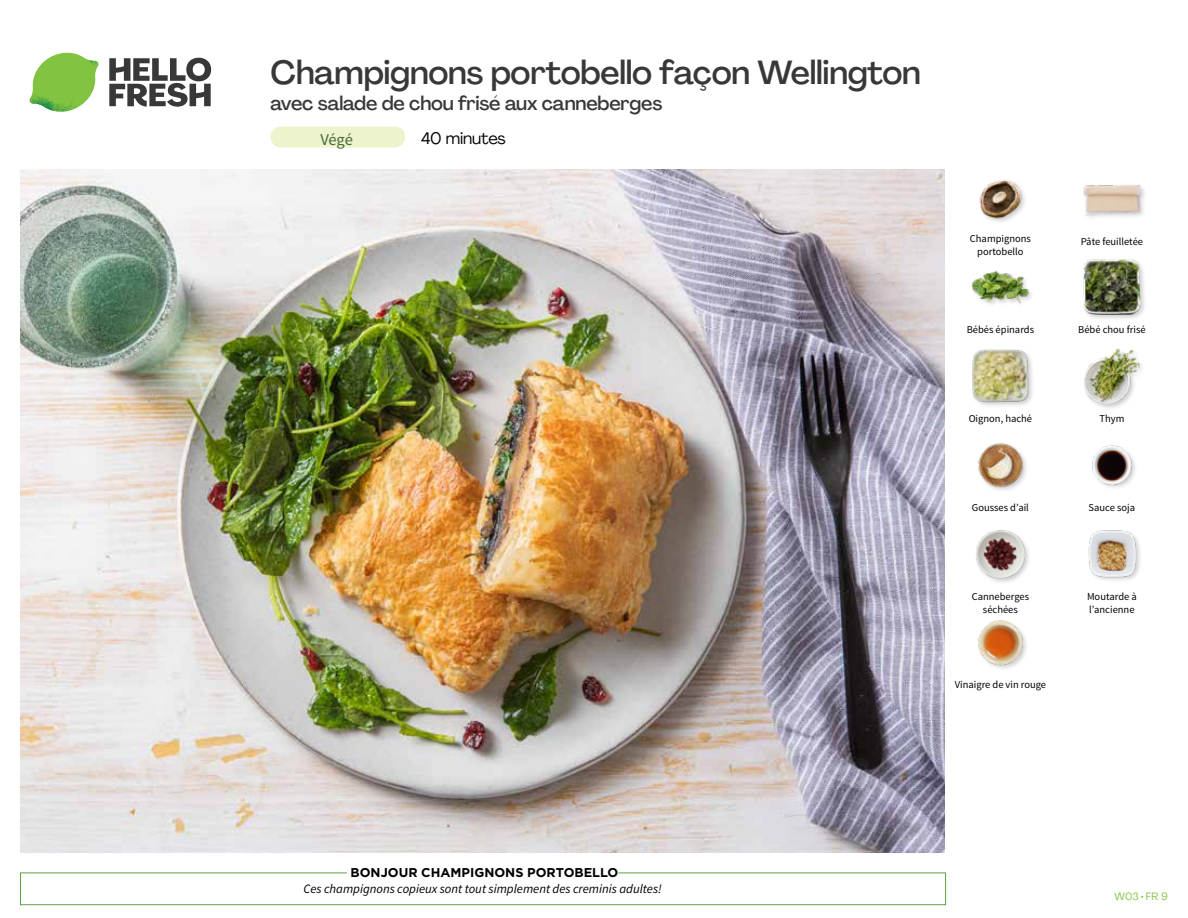
<style>
.page{position:relative;width:1188px;height:918px;background:#fff}
.page>*{position:absolute;margin:0;border:0;box-sizing:border-box;transform-origin:0 0}
.t1{font:500 33px "Agrandir";letter-spacing:-.01em;color:#383839}
.t2{font:500 19.5px "Agrandir";letter-spacing:-.01em;color:#383839}
.t3{font:16.5px "Agrandir";letter-spacing:-.01em;color:#000}
.t4{font:16.5px "Source Sans Pro";color:#476b32}
.t5{font:italic 12.75px "Source Sans Pro";color:#000}
.t6{font:700 12.75px "Gotham";color:#000}
.t7{font:10.5px/13.5px "Source Sans Pro";color:#000;text-align:center}
.t8{font:10.5px "Agrandir";color:#82c341}
</style>
<div class="page">
<div style="left:271px;top:127px;width:134px;height:20px;background:#edf3cd;border-radius:10px"></div>
<svg style="left:109px;top:57px;width:102px;height:50px"></svg>
<svg style="left:34px;top:53px;width:62px;height:40px"></svg>
<img style="left:67px;top:53px;width:32px;height:26px">
<img style="left:33px;top:75px;width:59px;height:11px">
<img style="left:29px;top:79px;width:61px;height:33px">
<img style="left:65px;top:86px;width:27px;height:25px">
<div style="left:20px;top:873px;width:926px;height:32px;border:1px solid #609f43"></div>
<div style="left:347px;top:865px;width:271px;height:15px;background:#fff"></div>
<img style="left:21px;top:170px;width:924px;height:682px">
<img style="left:978px;top:620px;width:49px;height:49px">
<img style="left:1088px;top:530px;width:52px;height:51px">
<div style="left:975px;top:528px;width:56px;height:57px;background:#000;opacity:.2"></div>
<img style="left:975px;top:528px;width:51px;height:51px">
<img style="left:1092px;top:445px;width:43px;height:43px">
<img style="left:978px;top:443px;width:49px;height:48px">
<div style="left:1082px;top:347px;width:64px;height:64px;background:#000;opacity:.2"></div>
<img style="left:1083px;top:347px;width:58px;height:58px">
<div style="left:971px;top:348px;width:64px;height:61px;background:#000;opacity:.2"></div>
<img style="left:972px;top:348px;width:57px;height:57px">
<div style="left:1082px;top:258px;width:65px;height:64px;background:#000;opacity:.2"></div>
<img style="left:1083px;top:259px;width:58px;height:57px">
<div style="left:971px;top:270px;width:64px;height:40px;background:#000;opacity:.2"></div>
<img style="left:972px;top:270px;width:57px;height:40px">
<div style="left:1082px;top:184px;width:65px;height:39px;background:#000;opacity:.2"></div>
<img style="left:1083px;top:184px;width:58px;height:39px">
<img style="left:979px;top:179px;width:46px;height:43px">
<h1 class="t1" style="left:271px;top:52px;width:652px">Champignons portobello façon Wellington</h1>
<h2 class="t2" style="left:271px;top:91px;width:393px">avec salade de chou frisé aux canneberges</h2>
<h3 class="t4" style="left:320px;top:130px;width:34px">Végé</h3>
<h3 class="t3" style="left:421px;top:128px;width:86px">40 minutes</h3>
<p class="t7" style="left:970px;top:232px;width:63px">Champignons portobello</p>
<p class="t7" style="left:1081px;top:234px;width:64px">Pâte feuilletée</p>
<p class="t7" style="left:967px;top:323px;width:69px">Bébés épinards</p>
<p class="t7" style="left:1078px;top:323px;width:69px">Bébé chou frisé</p>
<p class="t7" style="left:969px;top:412px;width:65px">Oignon, haché</p>
<p class="t7" style="left:1099px;top:412px;width:26px">Thym</p>
<p class="t7" style="left:972px;top:501px;width:59px">Gousses d’ail</p>
<p class="t7" style="left:1089px;top:501px;width:48px">Sauce soja</p>
<p class="t7" style="left:972px;top:590px;width:59px">Canneberges séchées</p>
<p class="t7" style="left:955px;top:678px;width:93px">Vinaigre de vin rouge</p>
<p class="t7" style="left:1087px;top:590px;width:51px;text-align:left">Moutarde à l’ancienne</p>
<p class="t6" style="left:351px;top:864px;width:269px">BONJOUR CHAMPIGNONS PORTOBELLO</p>
<p class="t5" style="left:303px;top:881px;width:360px">Ces champignons copieux sont tout simplement des creminis adultes!</p>
<p class="t8" style="left:1115px;top:890px;width:55px">W03 • FR 9</p>
</div>
